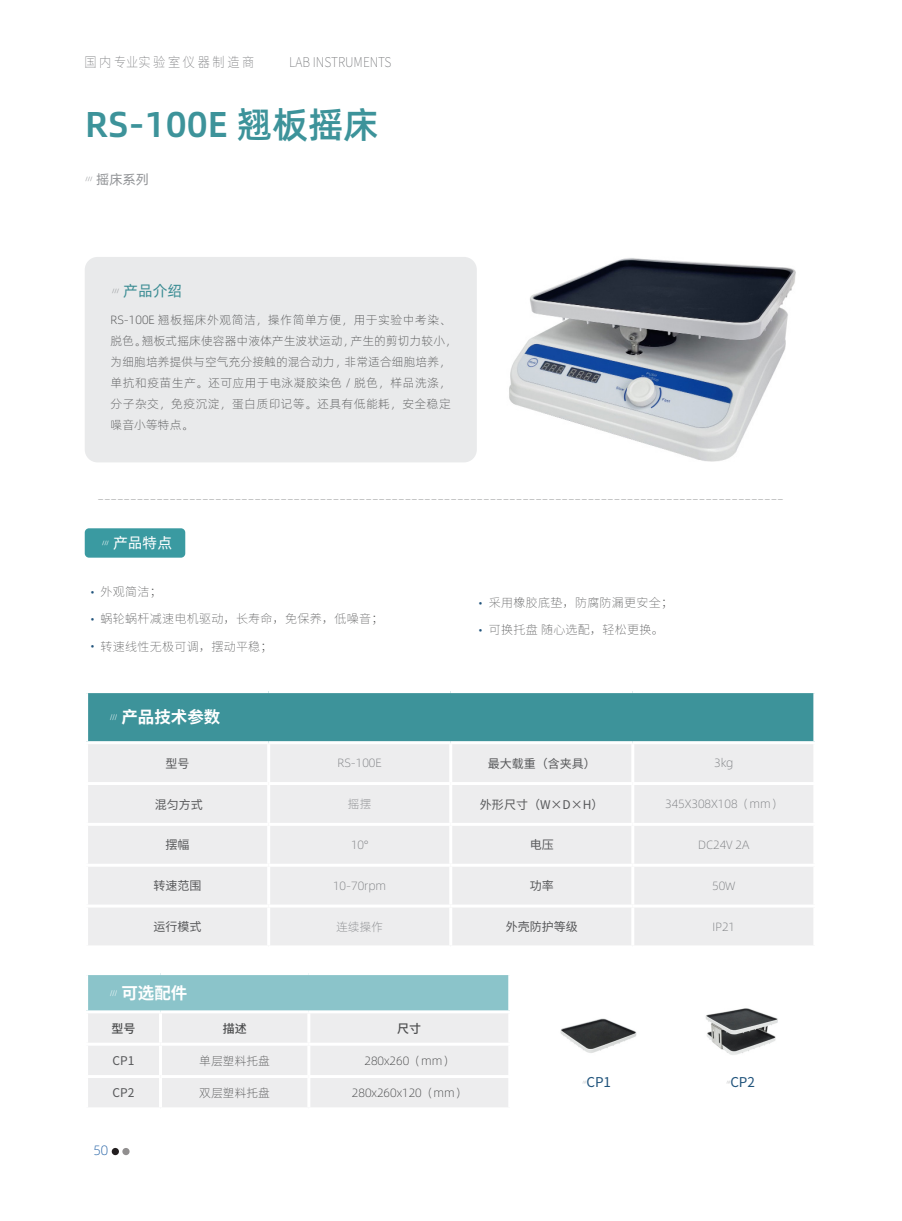
<style>
.page{position:relative;width:902px;height:1221px;background:#fff}
.page>*{position:absolute;margin:0;border:0;box-sizing:border-box;transform-origin:0 0}
.t1{font:500 36px "Alibaba Pu Hui Ti";color:#3d939a}
.t2{font:200 30px "Source Han Sans CN";color:#21547c}
.t3{font:700 16.5px "Source Han Sans CN";color:#fff}
.t4{font:15px "Alibaba Pu Hui Ti";color:#3c8d94}
.t5{font:15px "Alibaba Pu Hui Ti";color:#fff}
.t6{font:200 13.5px "Source Han Sans CN";color:#6c6d70;scale:.9 1}
.t7{font:13.5px "Source Han Sans CN";color:#21547c}
.t8{font:13.5px "Alibaba Pu Hui Ti";color:#939598}
.t9{font:300 13.5px "Alibaba Pu Hui Ti";color:#2361a5}
.t10{font:300 12px/21px "Alibaba Pu Hui Ti";color:#4b4c4d}
.t11{font:200 12px "Source Han Sans CN";letter-spacing:.025em;color:#4b4c4d}
.t12{font:300 12px "Alibaba Pu Hui Ti";color:#808285}
.t13{font:12px "Source Han Sans CN";color:#57585a}
.t14{font:500 12px "Source Han Sans CN";color:#4b4c4d}
.t15{font:200 9px "Source Han Sans CN";color:#57585a;scale:2.24 1}
.t16{font:6px "Alibaba Pu Hui Ti";color:#939598}
.t17{font:6px "Source Han Sans CN";color:#fff}
.t18{font:6px "Alibaba Pu Hui Ti";color:#fff}
.t19{font:300 3px "Source Han Sans CN";color:#57585a}
</style>
<div class="page">
<div style="left:112px;top:1147px;width:7px;height:8px;background:#231f20;border-radius:50%"></div>
<svg style="left:122px;top:1147px;width:8px;height:8px"></svg>
<div style="left:85px;top:257px;width:392px;height:205px;background:#e9eaeb;border-radius:13px"></div>
<div style="left:87px;top:691px;width:727px;height:51px;background:#3d939a"></div>
<div style="left:88px;top:744px;width:725px;height:201px;background:#ededee"></div>
<hr style="left:85px;top:690px;width:184px;height:3px;background:#fff">
<hr style="left:85px;top:693px;width:3px;height:48px;background:#fff">
<hr style="left:269px;top:690px;width:181px;height:3px;background:#fff">
<hr style="left:450px;top:690px;width:182px;height:3px;background:#fff">
<hr style="left:632px;top:690px;width:184px;height:3px;background:#fff">
<hr style="left:813px;top:693px;width:3px;height:48px;background:#fff">
<hr style="left:85px;top:741px;width:184px;height:3px;background:#fff">
<hr style="left:269px;top:741px;width:181px;height:3px;background:#fff">
<hr style="left:267px;top:744px;width:3px;height:38px;background:#fff">
<hr style="left:450px;top:741px;width:182px;height:3px;background:#fff">
<hr style="left:449px;top:744px;width:3px;height:38px;background:#fff">
<hr style="left:632px;top:741px;width:184px;height:3px;background:#fff">
<hr style="left:631px;top:744px;width:3px;height:38px;background:#fff">
<hr style="left:85px;top:782px;width:184px;height:3px;background:#fff">
<hr style="left:269px;top:782px;width:181px;height:3px;background:#fff">
<hr style="left:267px;top:785px;width:3px;height:37px;background:#fff">
<hr style="left:450px;top:782px;width:182px;height:3px;background:#fff">
<hr style="left:449px;top:785px;width:3px;height:37px;background:#fff">
<hr style="left:632px;top:782px;width:184px;height:3px;background:#fff">
<hr style="left:631px;top:785px;width:3px;height:37px;background:#fff">
<hr style="left:85px;top:822px;width:184px;height:3px;background:#fff">
<hr style="left:269px;top:822px;width:181px;height:3px;background:#fff">
<hr style="left:267px;top:825px;width:3px;height:38px;background:#fff">
<hr style="left:450px;top:822px;width:182px;height:3px;background:#fff">
<hr style="left:449px;top:825px;width:3px;height:38px;background:#fff">
<hr style="left:632px;top:822px;width:184px;height:3px;background:#fff">
<hr style="left:631px;top:825px;width:3px;height:38px;background:#fff">
<hr style="left:85px;top:863px;width:184px;height:3px;background:#fff">
<hr style="left:269px;top:863px;width:181px;height:3px;background:#fff">
<hr style="left:267px;top:866px;width:3px;height:38px;background:#fff">
<hr style="left:450px;top:863px;width:182px;height:3px;background:#fff">
<hr style="left:449px;top:866px;width:3px;height:38px;background:#fff">
<hr style="left:632px;top:863px;width:184px;height:3px;background:#fff">
<hr style="left:631px;top:866px;width:3px;height:38px;background:#fff">
<hr style="left:85px;top:904px;width:184px;height:3px;background:#fff">
<hr style="left:269px;top:904px;width:181px;height:3px;background:#fff">
<hr style="left:267px;top:907px;width:3px;height:38px;background:#fff">
<hr style="left:450px;top:904px;width:182px;height:3px;background:#fff">
<hr style="left:449px;top:907px;width:3px;height:38px;background:#fff">
<hr style="left:632px;top:904px;width:184px;height:3px;background:#fff">
<hr style="left:631px;top:907px;width:3px;height:38px;background:#fff">
<img style="left:509px;top:258px;width:287px;height:204px">
<div style="left:87px;top:973px;width:422px;height:38px;background:#8bc4ca"></div>
<div style="left:88px;top:1013px;width:420px;height:94px;background:#ededee"></div>
<hr style="left:85px;top:972px;width:75px;height:3px;background:#fff">
<hr style="left:85px;top:975px;width:3px;height:35px;background:#fff">
<hr style="left:160px;top:972px;width:149px;height:3px;background:#fff">
<hr style="left:309px;top:972px;width:202px;height:3px;background:#fff">
<hr style="left:508px;top:975px;width:3px;height:35px;background:#fff">
<hr style="left:85px;top:1010px;width:75px;height:3px;background:#fff">
<hr style="left:160px;top:1010px;width:149px;height:3px;background:#fff">
<hr style="left:159px;top:1013px;width:3px;height:29px;background:#fff">
<hr style="left:309px;top:1010px;width:202px;height:3px;background:#fff">
<hr style="left:307px;top:1013px;width:3px;height:29px;background:#fff">
<hr style="left:85px;top:1042px;width:75px;height:3px;background:#fff">
<hr style="left:160px;top:1042px;width:149px;height:3px;background:#fff">
<hr style="left:159px;top:1045px;width:3px;height:29px;background:#fff">
<hr style="left:309px;top:1042px;width:202px;height:3px;background:#fff">
<hr style="left:307px;top:1045px;width:3px;height:29px;background:#fff">
<hr style="left:85px;top:1074px;width:75px;height:3px;background:#fff">
<hr style="left:160px;top:1074px;width:149px;height:3px;background:#fff">
<hr style="left:159px;top:1077px;width:3px;height:30px;background:#fff">
<hr style="left:309px;top:1074px;width:202px;height:3px;background:#fff">
<hr style="left:307px;top:1077px;width:3px;height:30px;background:#fff">
<img style="left:560px;top:1018px;width:77px;height:35px">
<img style="left:705px;top:1008px;width:73px;height:47px">
<div style="left:85px;top:528px;width:100px;height:29px;background:#3a9aa1;border-radius:4px"></div>
<p class="t6" style="left:84px;top:55px;width:190px">国 内 专业实 验 室 仪 器 制 造 商</p>
<p class="t6" style="left:289px;top:55px;width:115px">LAB INSTRUMENTS</p>
<p class="t1" style="left:85px;top:96px;width:295px">RS-100E 翘板摇床</p>
<p class="t16" style="left:85px;top:174px;width:9px">///</p>
<p class="t8" style="left:96px;top:169px;width:55px">摇床系列</p>
<p class="t16" style="left:112px;top:286px;width:9px">///</p>
<p class="t4" style="left:123px;top:279px;width:61px">产品介绍</p>
<p class="t10" style="left:111px;top:308px;width:348px">RS-100E 翘板摇床外观简洁，操作简单方便，用于实验中考染、脱色。翘板式摇床使容器中液体产生波状运动，产生的剪切力较小，为细胞培养提供与空气充分接触的混合动力，非常适合细胞培养，单抗和疫苗生产。还可应用于电泳凝胶染色 / 脱色，样品洗涤，分子杂交，免疫沉淀，蛋白质印记等。还具有低能耗，安全稳定噪音小等特点。</p>
<p class="t15" style="left:97px;top:494px;width:308px">---------------------------------------------------------------------------------------------------------</p>
<p class="t18" style="left:102px;top:538px;width:9px">///</p>
<p class="t5" style="left:113px;top:531px;width:61px">产品特点</p>
<p class="t2" style="left:85px;top:575px;width:17px">·</p>
<p class="t11" style="left:101px;top:585px;width:63px">外观简洁；</p>
<p class="t2" style="left:85px;top:602px;width:17px">·</p>
<p class="t11" style="left:101px;top:612px;width:284px">蜗轮蜗杆减速电机驱动，长寿命，免保养，低噪音；</p>
<p class="t2" style="left:85px;top:629px;width:17px">·</p>
<p class="t11" style="left:101px;top:639px;width:173px">转速线性无极可调，摆动平稳；</p>
<p class="t2" style="left:473px;top:586px;width:17px">·</p>
<p class="t11" style="left:489px;top:595px;width:186px">采用橡胶底垫，防腐防漏更安全；</p>
<p class="t2" style="left:473px;top:613px;width:17px">·</p>
<p class="t11" style="left:489px;top:622px;width:176px">可换托盘 随心选配，轻松更换。</p>
<p class="t17" style="left:110px;top:713px;width:9px">///</p>
<p class="t3" style="left:121px;top:708px;width:101px">产品技术参数</p>
<p class="t13" style="left:166px;top:756px;width:25px">型号</p>
<p class="t12" style="left:337px;top:754px;width:46px">RS-100E</p>
<p class="t13" style="left:487px;top:756px;width:109px">最大载重（含夹具）</p>
<p class="t12" style="left:714px;top:754px;width:21px">3kg</p>
<p class="t13" style="left:155px;top:797px;width:49px">混匀方式</p>
<p class="t12" style="left:348px;top:795px;width:25px">摇摆</p>
<p class="t13" style="left:480px;top:797px;width:125px">外形尺寸（W×D×H）</p>
<p class="t12" style="left:665px;top:795px;width:119px">345X308X108（mm）</p>
<p class="t13" style="left:166px;top:838px;width:25px">摆幅</p>
<p class="t12" style="left:351px;top:835px;width:19px">10°</p>
<p class="t13" style="left:529px;top:838px;width:25px">电压</p>
<p class="t12" style="left:698px;top:835px;width:53px">DC24V 2A</p>
<p class="t13" style="left:154px;top:879px;width:49px">转速范围</p>
<p class="t12" style="left:333px;top:876px;width:55px">10-70rpm</p>
<p class="t13" style="left:529px;top:879px;width:25px">功率</p>
<p class="t12" style="left:712px;top:876px;width:25px">50W</p>
<p class="t13" style="left:154px;top:919px;width:49px">运行模式</p>
<p class="t12" style="left:336px;top:917px;width:49px">连续操作</p>
<p class="t13" style="left:505px;top:919px;width:73px">外壳防护等级</p>
<p class="t12" style="left:712px;top:917px;width:24px">IP21</p>
<p class="t17" style="left:110px;top:989px;width:9px">///</p>
<p class="t3" style="left:121px;top:983px;width:67px">可选配件</p>
<p class="t14" style="left:111px;top:1021px;width:25px">型号</p>
<p class="t14" style="left:223px;top:1021px;width:25px">描述</p>
<p class="t14" style="left:397px;top:1021px;width:25px">尺寸</p>
<p class="t13" style="left:113px;top:1053px;width:23px">CP1</p>
<p class="t10" style="left:199px;top:1049px;width:72px">单层塑料托盘</p>
<p class="t10" style="left:364px;top:1049px;width:91px">280x260（mm）</p>
<p class="t13" style="left:113px;top:1085px;width:23px">CP2</p>
<p class="t10" style="left:199px;top:1081px;width:72px">双层塑料托盘</p>
<p class="t10" style="left:352px;top:1081px;width:116px">280x260x120（mm）</p>
<p class="t9" style="left:94px;top:1140px;width:16px">50</p>
<p class="t19" style="left:583px;top:1080px;width:5px">///</p>
<p class="t7" style="left:586px;top:1074px;width:26px">CP1</p>
<p class="t19" style="left:726px;top:1080px;width:5px">///</p>
<p class="t7" style="left:730px;top:1074px;width:26px">CP2</p>
</div>
